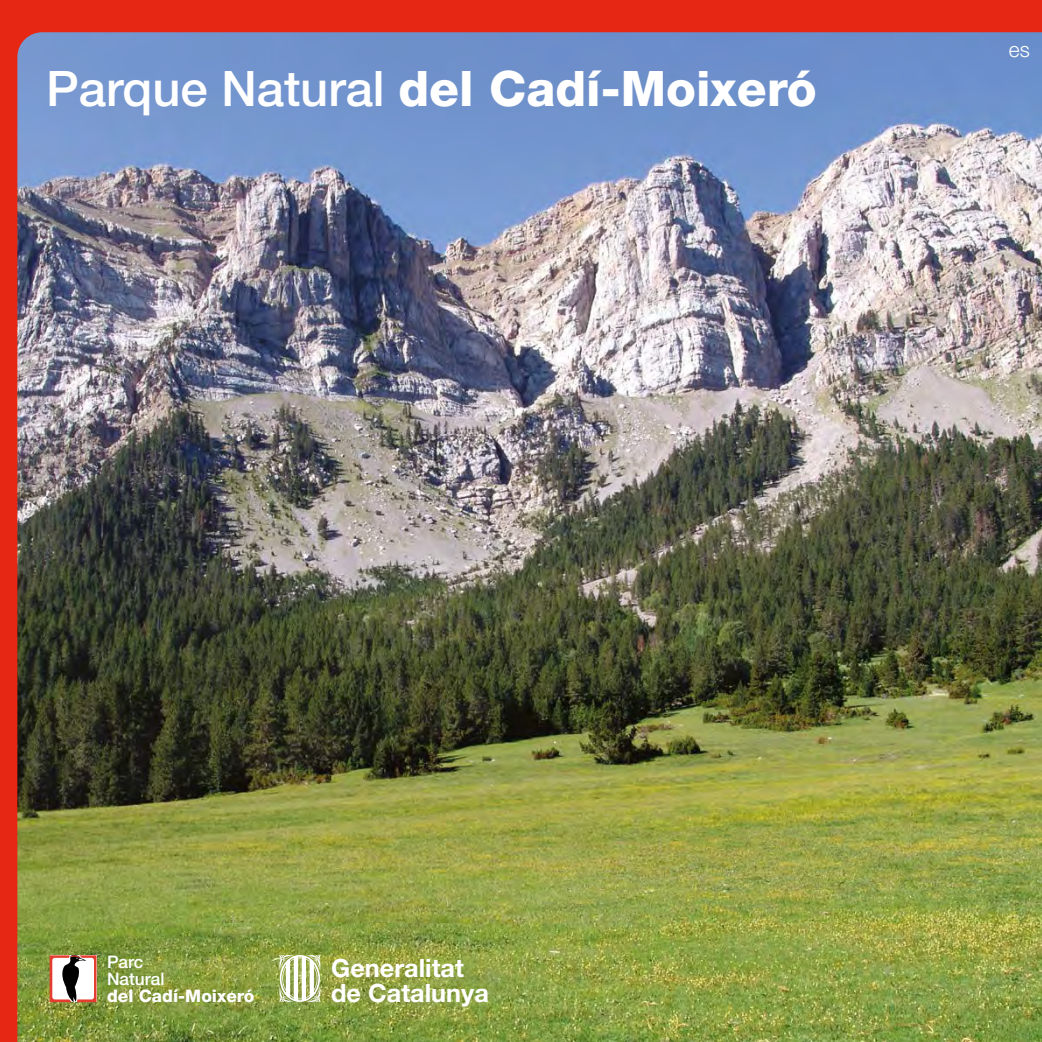
<style>
.page{position:relative;width:1042px;height:1042px;background:#fff}
.page>*{position:absolute;margin:0;border:0;box-sizing:border-box;transform-origin:0 0}
.t1{font:800 49px "Helvetica Neue LT Std";color:#fff}
.t2{font:700 25.2px/25.2px "Helvetica Neue LT Std";color:#fff}
.t3{font:300 21px "Helvetica Neue LT Std";color:#fff}
.t4{font:800 17.32px "Helvetica Neue LT Std";color:#fff}
.t5{font:500 17.32px/17.3px "Helvetica Neue LT Std";color:#fff}
.s1{font-weight:500}
</style>
<div class="page">
<img style="left:0;top:0;width:1042px;height:1042px">
<svg style="left:50px;top:955px;width:47px;height:47px"></svg>
<svg style="left:279px;top:954px;width:41px;height:48px"></svg>
<p class="t1" style="left:46px;top:59px;width:772px"><span class="s1">Parque Natural</span> del Cadí-Moixeró</p>
<p class="t3" style="left:1009px;top:37px;width:22px">es</p>
<p class="t5" style="left:107px;top:952px;width:59px">Parc<br>Natural</p>
<p class="t4" style="left:107px;top:985px;width:149px">del Cadí-Moixeró</p>
<p class="t2" style="left:331px;top:955px;width:159px">Generalitat de Catalunya</p>
</div>
